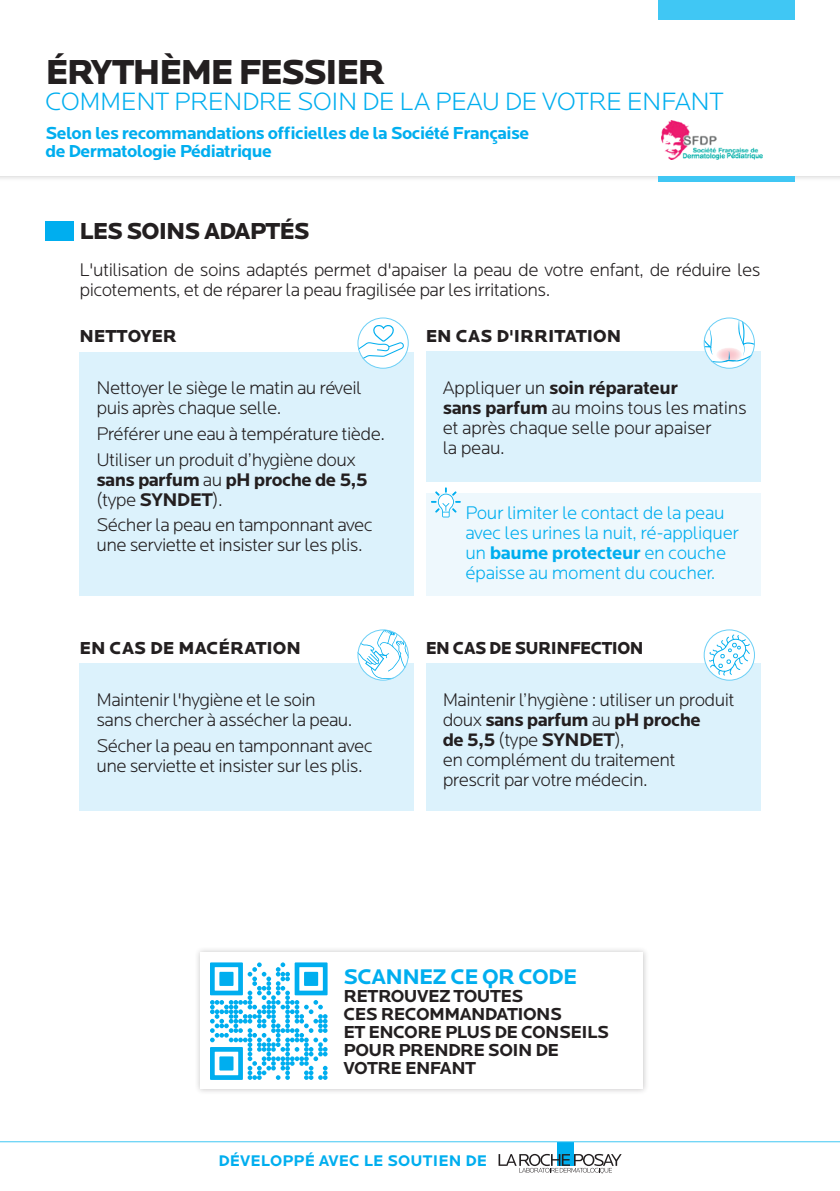
<style>
.page{position:relative;width:840px;height:1191px;background:#fff}
.page>*{position:absolute;margin:0;border:0;box-sizing:border-box;transform-origin:0 0}
.t1{font:900 36px "Locator";letter-spacing:-.05em;color:#231f20}
.t2{font:300 26px "Locator";letter-spacing:-.02em;color:#00aeef}
.t3{font:900 24px "Locator";letter-spacing:-.04em;color:#231f20}
.t4{font:700 22px "Locator";letter-spacing:-.03em;color:#00aeef}
.t5{font:300 19px/20px "Locator";letter-spacing:-.03em;color:#231f20}
.t6{font:300 19px/20px "Locator";letter-spacing:-.02em;color:#00aeef}
.t7{font:700 18px/18px "Locator";letter-spacing:-.03em;color:#231f20}
.t8{font:700 18px/18px "Locator";letter-spacing:-.03em;color:#00aeef}
.t9{font:900 18px "Locator";color:#231f20}
.t10{font:900 18px "Locator";letter-spacing:-.03em;color:#231f20;scale:.95 1}
.t11{font:700 16px "Locator";letter-spacing:.01em;color:#00aeef}
.s1{font-weight:700}
</style>
<div class="page">
<div style="left:0;top:0;width:839px;height:182px;background:#231f20;opacity:.25"></div>
<div style="left:0;top:0;width:839px;height:176px;background:#fff"></div>
<div style="left:556px;top:1142px;width:17px;height:23px;background:#00aeef"></div>
<svg style="left:498px;top:1153px;width:123px;height:19px"></svg>
<hr style="left:0;top:1141px;width:839px;height:1px;background:#40c7f4">
<div style="left:425px;top:351px;width:335px;height:131px;background:#dcf2fc"></div>
<div style="left:79px;top:351px;width:335px;height:244px;background:#dcf2fc"></div>
<div style="left:425px;top:493px;width:335px;height:102px;background:#eef8fd"></div>
<div style="left:658px;top:176px;width:136px;height:5px;background:#40c7f4"></div>
<div style="left:658px;top:0;width:136px;height:20px;background:#40c7f4"></div>
<img style="left:661px;top:120px;width:97px;height:40px">
<img style="left:681px;top:153px;width:80px;height:7px">
<div style="left:194px;top:946px;width:454px;height:148px;background:#231f20;opacity:.25"></div>
<div style="left:200px;top:952px;width:442px;height:137px;background:#fff"></div>
<svg style="left:210px;top:962px;width:117px;height:118px"></svg>
<div style="left:45px;top:221px;width:29px;height:20px;background:#00aeef"></div>
<div style="left:425px;top:663px;width:335px;height:148px;background:#dcf2fc"></div>
<svg style="left:703px;top:630px;width:51px;height:50px"></svg>
<svg style="left:708px;top:634px;width:41px;height:42px"></svg>
<div style="left:703px;top:629px;width:51px;height:51px;border:1px solid #6bcff6;border-radius:50%"></div>
<div style="left:79px;top:663px;width:335px;height:148px;background:#dcf2fc"></div>
<svg style="left:358px;top:630px;width:51px;height:49px"></svg>
<div style="left:357px;top:629px;width:51px;height:51px;border:1px solid #6bcff6;border-radius:50%"></div>
<div style="left:358px;top:318px;width:50px;height:50px;background:#fff;border-radius:50%"></div>
<svg style="left:357px;top:324px;width:47px;height:36px"></svg>
<div style="left:357px;top:317px;width:51px;height:52px;border:1px solid #6bcff6;border-radius:50%"></div>
<svg style="left:703px;top:318px;width:51px;height:50px"></svg>
<svg style="left:705px;top:317px;width:49px;height:46px"></svg>
<div style="left:703px;top:317px;width:51px;height:52px;border:1px solid #6bcff6;border-radius:50%"></div>
<svg style="left:431px;top:487px;width:29px;height:30px"></svg>
<p class="t1" style="left:45px;top:50px;width:341px">ÉRYTHÈME FESSIER</p>
<p class="t2" style="left:45px;top:88px;width:679px">COMMENT PRENDRE SOIN DE LA PEAU DE VOTRE ENFANT</p>
<p class="t8" style="left:45px;top:124px;width:485px">Selon les recommandations officielles de la Société Française de Dermatologie Pédiatrique</p>
<p class="t3" style="left:79px;top:217px;width:232px">LES SOINS ADAPTÉS</p>
<p class="t5" style="left:79px;top:260px;width:682px">L'utilisation de soins adaptés permet d'apaiser la peau de votre enfant, de réduire les picotements, et de réparer la peau fragilisée par les irritations.</p>
<p class="t9" style="left:79px;top:326px;width:99px">NETTOYER</p>
<p class="t5" style="left:96px;top:378px;width:267px">Nettoyer le siège le matin au réveil puis après chaque selle.</p>
<p class="t5" style="left:96px;top:424px;width:290px">Préférer une eau à température tiède.</p>
<p class="t5" style="left:96px;top:450px;width:273px">Utiliser un produit d’hygiène doux <span class="s1">sans parfum</span> au <span class="s1">pH proche de 5,5 </span>(type <span class="s1">SYNDET</span>).</p>
<p class="t5" style="left:96px;top:515px;width:278px">Sécher la peau en tamponnant avec une serviette et insister sur les plis.</p>
<p class="t9" style="left:425px;top:326px;width:197px">EN CAS D'IRRITATION</p>
<p class="t5" style="left:442px;top:378px;width:305px">Appliquer un <span class="s1">soin réparateur<br>sans parfum</span> au moins tous les matins et après chaque selle pour apaiser<br>la peau.</p>
<p class="t6" style="left:465px;top:503px;width:275px">Pour limiter le contact de la peau avec les urines la nuit, ré-appliquer un <span class="s1">baume protecteur</span> en couche épaisse au moment du coucher.</p>
<p class="t9" style="left:79px;top:637px;width:223px">EN CAS DE MACÉRATION</p>
<p class="t10" style="left:425px;top:637px;width:231px">EN CAS DE SURINFECTION</p>
<p class="t5" style="left:96px;top:690px;width:257px">Maintenir l'hygiène et le soin sans chercher à assécher la peau.</p>
<p class="t5" style="left:96px;top:736px;width:278px">Sécher la peau en tamponnant avec une serviette et insister sur les plis.</p>
<p class="t5" style="left:442px;top:690px;width:293px">Maintenir l’hygiène : utiliser un produit doux <span class="s1">sans parfum</span> au <span class="s1">pH proche<br>de 5,5</span> (type <span class="s1">SYNDET</span>),<br>en complément du traitement prescrit par votre médecin.</p>
<p class="t4" style="left:343px;top:964px;width:235px">SCANNEZ CE QR CODE</p>
<p class="t7" style="left:343px;top:987px;width:267px">RETROUVEZ TOUTES<br>CES RECOMMANDATIONS<br>ET ENCORE PLUS DE CONSEILS<br>POUR PRENDRE SOIN DE<br>VOTRE ENFANT</p>
<p class="t11" style="left:218px;top:1151px;width:270px">DÉVELOPPÉ AVEC LE SOUTIEN DE</p>
</div>
